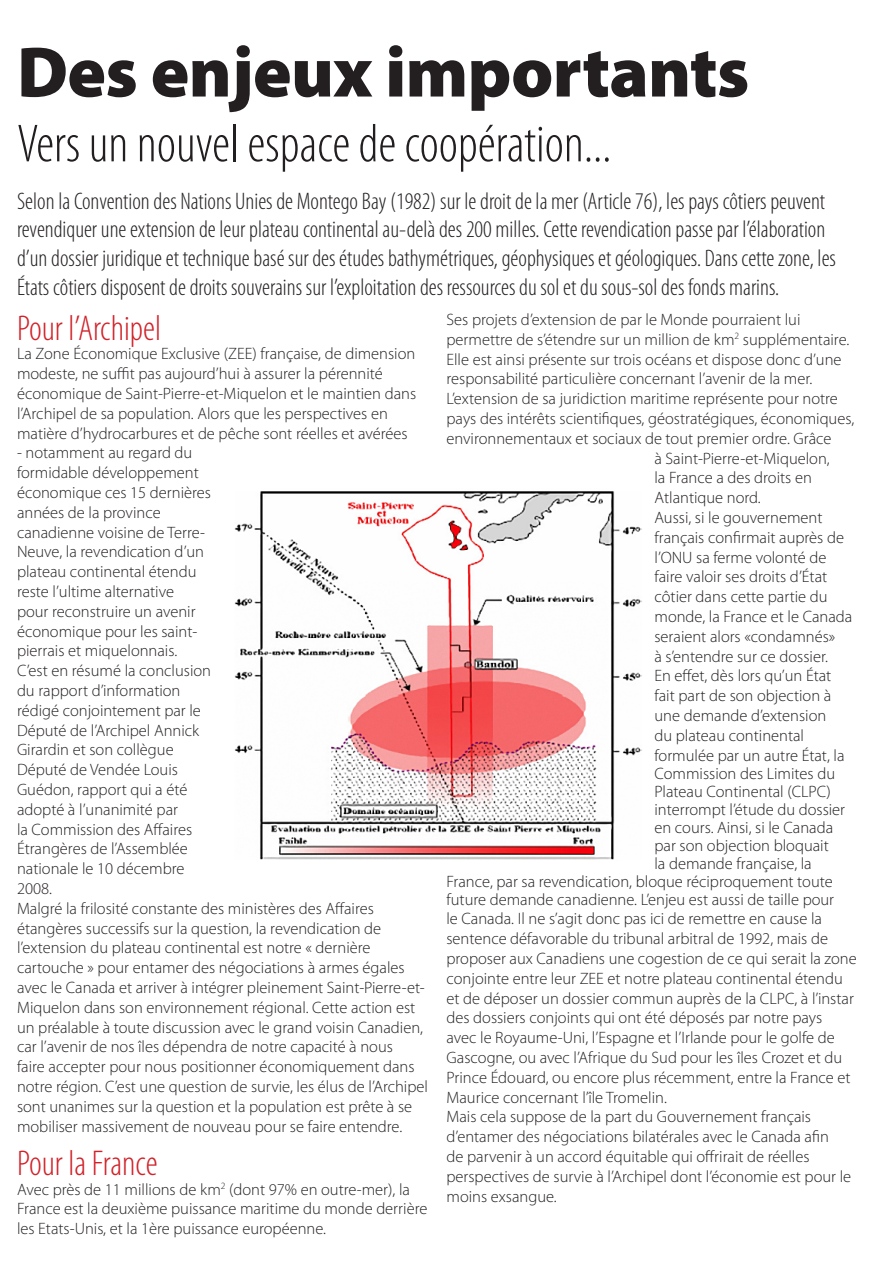
<style>
.page{position:relative;width:893px;height:1263px;background:#fff}
.page>*{position:absolute;margin:0;border:0;box-sizing:border-box;transform-origin:0 0}
.t1{font:900 72px "Myriad Pro";letter-spacing:-.01em;color:#231f20}
.t2{font:300 condensed 54px "Myriad Pro";color:#231f20}
.t3{font:300 condensed 36px "Myriad Pro";color:#d1232a}
.t4{font:300 condensed 24px/28.8px "Myriad Pro";color:#231f20}
.t5{font:300 16.5px/19.8px "Myriad Pro";color:#231f20}
</style>
<div class="page">
<img style="left:234px;top:491px;width:408px;height:369px">
<p class="t1" style="left:17px;top:24px;width:734px">Des enjeux importants</p>
<p class="t2" style="left:17px;top:112px;width:596px">Vers un nouvel espace de coopération...</p>
<p class="t4" style="left:17px;top:186px;width:820px">Selon la Convention des Nations Unies de Montego Bay (1982) sur le droit de la mer (Article 76), les pays côtiers peuvent revendiquer une extension de leur plateau continental au-delà des 200 milles. Cette revendication passe par l’élaboration d’un dossier juridique et technique basé sur des études bathymétriques, géophysiques et géologiques. Dans cette zone, les États côtiers disposent de droits souverains sur l’exploitation des ressources du sol et du sous-sol des fonds marins.</p>
<p class="t3" style="left:17px;top:306px;width:146px">Pour l’Archipel</p>
<p class="t5" style="left:17px;top:344px;width:401px">La Zone Économique Exclusive (ZEE) française, de dimension modeste, ne suffit pas aujourd’hui à assurer la pérennité économique de Saint-Pierre-et-Miquelon et le maintien dans l’Archipel de sa population. Alors que les perspectives en matière d’hydrocarbures et de pêche sont réelles et avérées</p>
<p class="t5" style="left:17px;top:443px;width:195px">- notamment au regard du formidable développement économique ces 15 dernières années de la province canadienne voisine de Terre-<br>Neuve, la revendication d’un plateau continental étendu reste l’ultime alternative<br>pour reconstruire un avenir économique pour les saint&shy;pierrais et miquelonnais.</p>
<p class="t5" style="left:17px;top:661px;width:196px">C’est en résumé la conclusion du rapport d’information rédigé conjointement par le<br>Député de l’Archipel Annick<br>Girardin et son collègue<br>Député de Vendée Louis<br>Guédon, rapport qui a été</p>
<p class="t5" style="left:17px;top:799px;width:177px">adopté à l’unanimité par la Commission des Affaires<br>Étrangères de l’Assemblée nationale le 10 décembre<br>2008.</p>
<p class="t5" style="left:17px;top:898px;width:413px">Malgré la frilosité constante des ministères des Affaires étangères successifs sur la question, la revendication de l’extension du plateau continental est notre « dernière cartouche » pour entamer des négociations à armes égales avec le Canada et arriver à intégrer pleinement Saint-Pierre-et-Miquelon dans son environnement régional. Cette action est un préalable à toute discussion avec le grand voisin Canadien, car l’avenir de nos îles dépendra de notre capacité à nous<br>faire accepter pour nous positionner économiquement dans notre région. C’est une question de survie, les élus de l’Archipel sont unanimes sur la question et la population est prête à se mobiliser massivement de nouveau pour se faire entendre.</p>
<p class="t3" style="left:17px;top:1142px;width:142px">Pour la France</p>
<p class="t5" style="left:17px;top:1179px;width:412px">Avec près de 11 millions de km<sup>2</sup> (dont 97% en outre-mer), la<br>France est la deuxième puissance maritime du monde derrière les Etats-Unis, et la 1ère puissance européenne.</p>
<p class="t5" style="left:446px;top:309px;width:356px">Ses projets d’extension de par le Monde pourraient lui</p>
<p class="t5" style="left:446px;top:329px;width:404px">permettre de s’étendre sur un million de km<sup>2</sup> supplémentaire.</p>
<p class="t5" style="left:446px;top:349px;width:397px">Elle est ainsi présente sur trois océans et dispose donc d’une</p>
<p class="t5" style="left:446px;top:369px;width:367px">responsabilité particulière concernant l’avenir de la mer.</p>
<p class="t5" style="left:446px;top:389px;width:393px">L’extension de sa juridiction maritime représente pour notre</p>
<p class="t5" style="left:446px;top:408px;width:409px">pays des intérêts scientifiques, géostratégiques, économiques,</p>
<p class="t5" style="left:446px;top:428px;width:387px">environnementaux et sociaux de tout premier ordre. Grâce</p>
<p class="t5" style="left:654px;top:448px;width:177px">à Saint-Pierre-et-Miquelon,</p>
<p class="t5" style="left:654px;top:468px;width:159px">la France a des droits en</p>
<p class="t5" style="left:654px;top:488px;width:108px">Atlantique nord.</p>
<p class="t5" style="left:654px;top:507px;width:199px">Aussi, si le gouvernement français confirmait auprès de l’ONU sa ferme volonté de faire valoir ses droits d’État côtier dans cette partie du monde, la France et le Canada seraient alors «condamnés»<br>à s’entendre sur ce dossier.<br>En effet, dès lors qu’un État fait part de son objection à une demande d’extension<br>du plateau continental formulée par un autre État, la</p>
<p class="t5" style="left:654px;top:763px;width:182px">Commission des Limites du</p>
<p class="t5" style="left:654px;top:781px;width:178px">Plateau Continental (CLPC)</p>
<p class="t5" style="left:654px;top:799px;width:192px">interrompt l’étude du dossier</p>
<p class="t5" style="left:654px;top:817px;width:180px">en cours. Ainsi, si le Canada</p>
<p class="t5" style="left:654px;top:835px;width:176px">par son objection bloquait</p>
<p class="t5" style="left:654px;top:853px;width:159px">la demande française, la</p>
<p class="t5" style="left:446px;top:871px;width:388px">France, par sa revendication, bloque réciproquement toute</p>
<p class="t5" style="left:446px;top:889px;width:389px">future demande canadienne. L’enjeu est aussi de taille pour</p>
<p class="t5" style="left:446px;top:909px;width:412px">le Canada. Il ne s’agit donc pas ici de remettre en cause la sentence défavorable du tribunal arbitral de 1992, mais de proposer aux Canadiens une cogestion de ce qui serait la zone conjointe entre leur ZEE et notre plateau continental étendu et de déposer un dossier commun auprès de la CLPC, à l’instar des dossiers conjoints qui ont été déposés par notre pays<br>avec le Royaume-Uni, l’Espagne et l’Irlande pour le golfe de Gascogne, ou avec l’Afrique du Sud pour les îles Crozet et du Prince Édouard, ou encore plus récemment, entre la France et Maurice concernant l’île Tromelin.</p>
<p class="t5" style="left:446px;top:1107px;width:406px">Mais cela suppose de la part du Gouvernement français d’entamer des négociations bilatérales avec le Canada afin<br>de parvenir à un accord équitable qui offrirait de réelles perspectives de survie à l’Archipel dont l’économie est pour le moins exsangue.</p>
</div>
